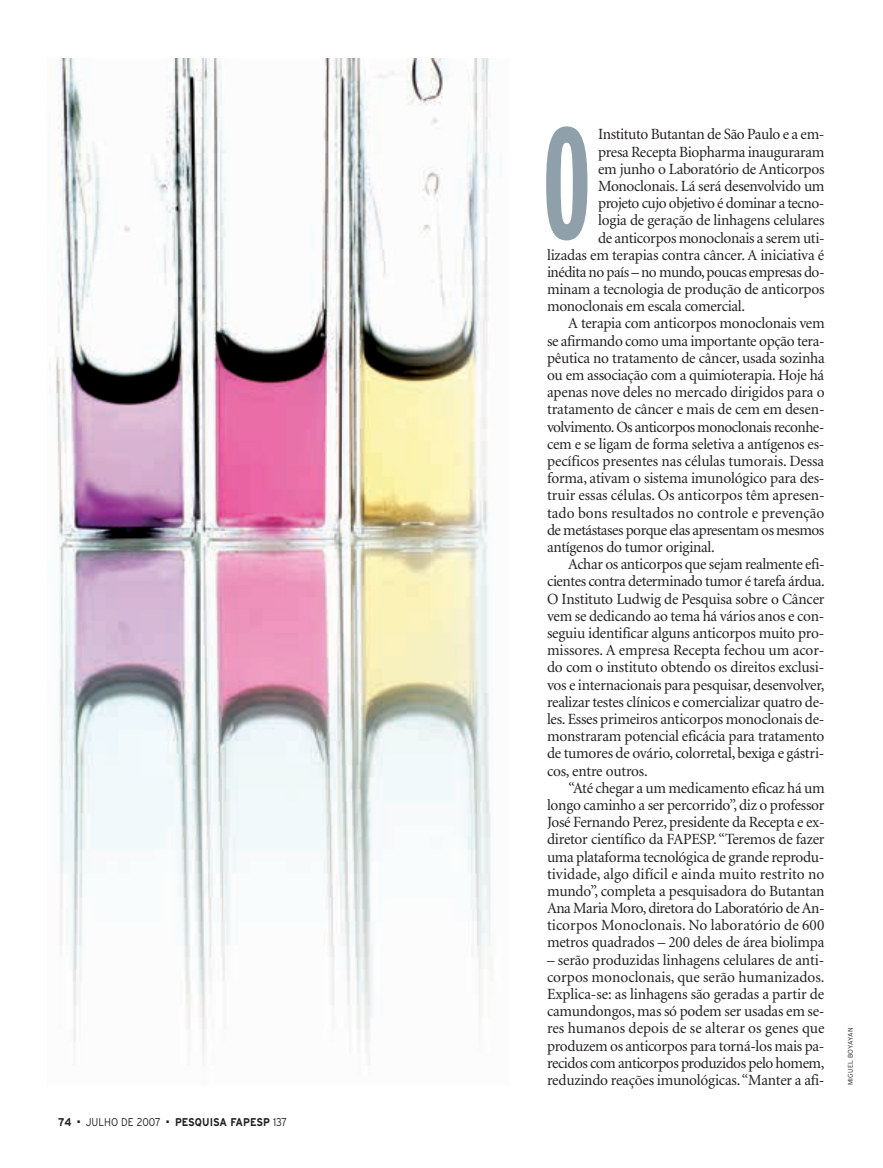
<style>
.page{position:relative;width:883px;height:1168px;background:#fff}
.page>*{position:absolute;margin:0;border:0;box-sizing:border-box;transform-origin:0 0}
.t1{font:700 extra-condensed 157.95px "Interstate";color:#90a0aa;scale:.8 1}
.t2{font:15.6px/17.2px "Minion";letter-spacing:-.015em;color:#231f20;text-align:justify}
.t3{font:15.6px "Minion";letter-spacing:.005em;color:#231f20}
.t4{font:15.6px "Minion";letter-spacing:-.035em;color:#231f20}
.t5{font:700 11.25px "Interstate";color:#231f20;scale:.9 1}
.t6{font:300 11.25px "Interstate";color:#231f20;scale:.9 1}
.t7{font:300 6.75px "Interstate";letter-spacing:.03em;color:#231f20}
.s1{font-weight:300}
</style>
<div class="page">
<img style="left:49px;top:58px;width:442px;height:1007px">
<p class="t5" style="left:58px;top:1118px;width:14px">74</p>
<p class="t6" style="left:77px;top:1118px;width:94px">■ JULHO DE 2007</p>
<p class="t5" style="left:167px;top:1118px;width:135px">■ PESQUISA FAPESP <span class="s1">137</span></p>
<h1 class="t1" style="left:542px;top:126px;width:80px">O</h1>
<p class="t2" style="left:598px;top:127px;width:228px">Instituto Butantan de São Paulo e a em-</p>
<p class="t2" style="left:598px;top:144px;width:228px">presa Recepta Biopharma inauguraram</p>
<p class="t2" style="left:598px;top:161px;width:228px">em junho o Laboratório de Anticorpos</p>
<p class="t2" style="left:598px;top:179px;width:228px">Monoclonais. Lá será desenvolvido um</p>
<p class="t2" style="left:598px;top:196px;width:228px">projeto cujo objetivo é dominar a tecno-</p>
<p class="t2" style="left:598px;top:213px;width:228px">logia de geração de linhagens celulares</p>
<p class="t2" style="left:598px;top:230px;width:228px">de anticorpos monoclonais a serem uti-</p>
<p class="t2" style="left:547px;top:247px;width:279px">lizadas em terapias contra câncer. A iniciativa é</p>
<p class="t4" style="left:547px;top:266px;width:279px">inédita no país – no mundo,poucas empresas do-</p>
<p class="t2" style="left:547px;top:282px;width:279px">minam a tecnologia de produção de anticorpos</p>
<p class="t2" style="left:547px;top:299px;width:199px">monoclonais em escala comercial.</p>
<p class="t2" style="left:568px;top:316px;width:258px">A terapia com anticorpos monoclonais vem</p>
<p class="t2" style="left:547px;top:333px;width:279px">se afirmando como uma importante opção tera-</p>
<p class="t2" style="left:547px;top:351px;width:279px">pêutica no tratamento de câncer, usada sozinha</p>
<p class="t2" style="left:547px;top:368px;width:279px">ou em associação com a quimioterapia. Hoje há</p>
<p class="t2" style="left:547px;top:385px;width:279px">apenas nove deles no mercado dirigidos para o</p>
<p class="t2" style="left:547px;top:402px;width:279px">tratamento de câncer e mais de cem em desen-</p>
<p class="t4" style="left:547px;top:421px;width:279px">volvimento.Os anticorpos monoclonais reconhe-</p>
<p class="t2" style="left:547px;top:436px;width:279px">cem e se ligam de forma seletiva a antígenos es-</p>
<p class="t2" style="left:547px;top:454px;width:279px">pecíficos presentes nas células tumorais. Dessa</p>
<p class="t2" style="left:547px;top:471px;width:279px">forma, ativam o sistema imunológico para des-</p>
<p class="t2" style="left:547px;top:488px;width:279px">truir essas células. Os anticorpos têm apresen-</p>
<p class="t3" style="left:547px;top:506px;width:279px">tado bons resultados no controle e prevenção</p>
<p class="t2" style="left:547px;top:522px;width:279px">de metástases porque elas apresentam os mesmos</p>
<p class="t2" style="left:547px;top:540px;width:169px">antígenos do tumor original.</p>
<p class="t2" style="left:568px;top:557px;width:258px">Achar os anticorpos que sejam realmente efi-</p>
<p class="t2" style="left:547px;top:574px;width:279px">cientes contra determinado tumor é tarefa árdua.</p>
<p class="t2" style="left:547px;top:591px;width:279px">O Instituto Ludwig de Pesquisa sobre o Câncer</p>
<p class="t2" style="left:547px;top:608px;width:279px">vem se dedicando ao tema há vários anos e con-</p>
<p class="t2" style="left:547px;top:626px;width:279px">seguiu identificar alguns anticorpos muito pro-</p>
<p class="t2" style="left:547px;top:643px;width:279px">missores. A empresa Recepta fechou um acor-</p>
<p class="t2" style="left:547px;top:660px;width:279px">do com o instituto obtendo os direitos exclusi-</p>
<p class="t2" style="left:547px;top:677px;width:279px">vos e internacionais para pesquisar, desenvolver,</p>
<p class="t2" style="left:547px;top:694px;width:279px">realizar testes clínicos e comercializar quatro de-</p>
<p class="t2" style="left:547px;top:712px;width:279px">les. Esses primeiros anticorpos monoclonais de-</p>
<p class="t2" style="left:547px;top:729px;width:279px">monstraram potencial eficácia para tratamento</p>
<p class="t2" style="left:547px;top:746px;width:279px">de tumores de ovário, colorretal, bexiga e gástri-</p>
<p class="t2" style="left:547px;top:763px;width:102px">cos, entre outros.</p>
<p class="t2" style="left:568px;top:780px;width:258px">“Até chegar a um medicamento eficaz há um</p>
<p class="t2" style="left:547px;top:798px;width:279px">longo caminho a ser percorrido”, diz o professor</p>
<p class="t2" style="left:547px;top:815px;width:279px">José Fernando Perez, presidente da Recepta e ex-</p>
<p class="t2" style="left:547px;top:832px;width:279px">diretor científico da FAPESP.“Teremos de fazer</p>
<p class="t2" style="left:547px;top:849px;width:279px">uma plataforma tecnológica de grande reprodu-</p>
<p class="t3" style="left:547px;top:867px;width:279px">tividade, algo difícil e ainda muito restrito no</p>
<p class="t2" style="left:547px;top:883px;width:279px">mundo”, completa a pesquisadora do Butantan</p>
<p class="t2" style="left:547px;top:901px;width:279px">Ana Maria Moro, diretora do Laboratório de An-</p>
<p class="t3" style="left:547px;top:919px;width:279px">ticorpos Monoclonais. No laboratório de 600</p>
<p class="t2" style="left:547px;top:935px;width:279px">metros quadrados – 200 deles de área biolimpa</p>
<p class="t2" style="left:547px;top:952px;width:279px">– serão produzidas linhagens celulares de anti&shy;corpos monoclonais, que serão humanizados.<br>Explica-se: as linhagens são geradas a partir de camundongos, mas só podem ser usadas em se&shy;res humanos depois de se alterar os genes que produzem os anticorpos para torná-los mais pa&shy;recidos com anticorpos produzidos pelo homem, reduzindo reações imunológicas.“Manter a afi-</p>
<p class="t7" style="left:848px;top:1085px;width:60px;rotate:-90deg">MIGUEL BOYAYAN</p>
</div>
